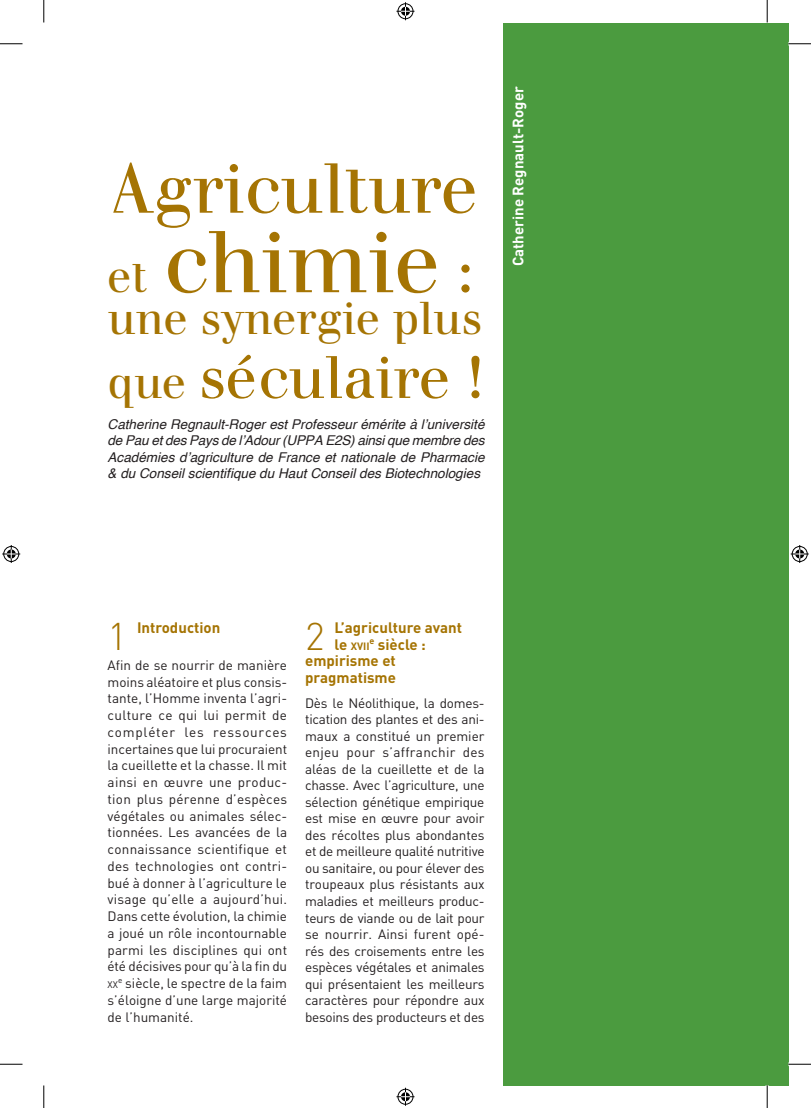
<style>
.page{position:relative;width:811px;height:1108px;background:#fff}
.page>*{position:absolute;margin:0;border:0;box-sizing:border-box;transform-origin:0 0}
.Chapitre_titre{font:85.5px "Apfelbaum";color:#a57403}
.Chapitre_titre-2{font:69px "Apfelbaum";color:#a57403}
.Chapitre_titre-3{font:58.5px "Apfelbaum";color:#a57403}
.Chapitre_titre-4{font:45px "Apfelbaum";color:#a57403}
.Intertitre_1{font:300 38.1px "DIN";color:#a57403}
.Intertitre_1-2{font:700 15px/16.5px "DIN";color:#a57403}
.Auteur_bandeau{font:700 15px "DIN";color:#fff}
.Texte_courant{font:13.5px/16.8px "DIN";color:#231f20;text-align:justify}
.Auteur_presentation{font:italic 13.5px/16.5px "Helvetica";color:#231f20;text-align:justify}
.Intertitre_1-3{font:700 10.5px "DIN";color:#a57403}
.Texte_courant-2{font:9.45px "DIN";color:#231f20}
.s1{font-size:45px}
.s2{font-size:60px}
.s3{font-size:15px}
</style>
<div class="page">
<div style="left:502px;top:22px;width:286px;height:1063px;background:#4b9b3f"></div>
<svg style="left:0;top:44px;width:22px;height:1px"></svg>
<svg style="left:788px;top:42px;width:22px;height:4px"></svg>
<svg style="left:0;top:1063px;width:22px;height:1px"></svg>
<svg style="left:788px;top:1062px;width:22px;height:4px"></svg>
<svg style="left:44px;top:0;width:1px;height:22px"></svg>
<svg style="left:44px;top:1085px;width:1px;height:23px"></svg>
<svg style="left:0;top:43px;width:22px;height:1px"></svg>
<svg style="left:788px;top:43px;width:22px;height:1px"></svg>
<svg style="left:0;top:1064px;width:22px;height:1px"></svg>
<svg style="left:788px;top:1064px;width:22px;height:1px"></svg>
<svg style="left:43px;top:0;width:1px;height:22px"></svg>
<svg style="left:43px;top:1085px;width:1px;height:23px"></svg>
<svg style="left:766px;top:0;width:1px;height:22px"></svg>
<svg style="left:766px;top:1085px;width:1px;height:23px"></svg>
<div style="left:396px;top:2px;width:19px;height:19px;border:4px solid #fff;border-radius:50%"></div>
<svg style="left:396px;top:2px;width:18px;height:18px"></svg>
<div style="left:396px;top:1087px;width:19px;height:19px;border:4px solid #fff;border-radius:50%"></div>
<svg style="left:396px;top:1088px;width:18px;height:18px"></svg>
<div style="left:2px;top:545px;width:19px;height:18px;border:4px solid #fff;border-radius:50%"></div>
<svg style="left:2px;top:545px;width:18px;height:18px"></svg>
<svg style="left:790px;top:545px;width:18px;height:18px"></svg>
<p class="Chapitre_titre-2" style="left:108px;top:147px;width:372px">Agriculture</p>
<p class="Chapitre_titre" style="left:108px;top:211px;width:367px"><span class="s1">et</span> chimie <span class="s2">:</span></p>
<p class="Chapitre_titre-4" style="left:108px;top:291px;width:376px">une synergie plus</p>
<p class="Chapitre_titre-3" style="left:108px;top:342px;width:377px"><span class="s1">que</span> séculaire !</p>
<p class="Auteur_presentation" style="left:108px;top:416px;width:378px">Catherine Regnault-Roger est Professeur émérite à l’université de Pau et des Pays de l’Adour (UPPA E2S) ainsi que membre des Académies d’agriculture de France et nationale de Pharmacie &amp; du Conseil scientifique du Haut Conseil des Biotechnologies</p>
<p class="Auteur_bandeau" style="left:508px;top:266px;width:182px;rotate:-90deg">Catherine Regnault-Roger</p>
<p class="Intertitre_1" style="left:108px;top:612px;width:21px">1</p>
<p class="Intertitre_1-2" style="left:137px;top:619px;width:85px">Introduction</p>
<p class="Texte_courant" style="left:108px;top:656px;width:181px">Afin de se nourrir de manière moins aléatoire et plus consis&shy;tante, l’Homme inventa l’agri&shy;culture ce qui lui permit de compléter les ressources incertaines que lui procuraient la cueillette et la chasse. Il mit ainsi en œuvre une produc&shy;tion plus pérenne d’espèces végétales ou animales sélec&shy;tionnées. Les avancées de la connaissance scientifique et des technologies ont contri&shy;bué à donner à l’agriculture le visage qu’elle a aujourd’hui.<br>Dans cette évolution, la chimie a joué un rôle incontournable parmi les disciplines qui ont été décisives pour qu’à la fin du</p>
<p class="Texte_courant-2" style="left:108px;top:979px;width:12px">xx</p>
<p class="Texte_courant" style="left:108px;top:975px;width:181px;text-indent:10px"><sup>e</sup> siècle, le spectre de la faim s’éloigne d’une large majorité de l’humanité.</p>
<p class="Intertitre_1" style="left:305px;top:612px;width:21px">2</p>
<p class="Intertitre_1-2" style="left:334px;top:619px;width:129px">L’agriculture avant</p>
<p class="Intertitre_1-2" style="left:305px;top:635px;width:122px;text-indent:64px"><sup>e</sup> siècle : empirisme et pragmatisme</p>
<p class="Texte_courant" style="left:305px;top:694px;width:181px">Dès le Néolithique, la domes&shy;tication des plantes et des ani&shy;maux a constitué un premier enjeu pour s’affranchir des aléas de la cueillette et de la chasse. Avec l’agriculture, une sélection génétique empirique est mise en œuvre pour avoir des récoltes plus abondantes et de meilleure qualité nutritive ou sanitaire, ou pour élever des troupeaux plus résistants aux maladies et meilleurs produc&shy;teurs de viande ou de lait pour se nourrir. Ainsi furent opé&shy;rés des croisements entre les espèces végétales et animales qui présentaient les meilleurs caractères pour répondre aux besoins des producteurs et des</p>
<p class="Intertitre_1-3" style="left:334px;top:639px;width:37px"><span class="s3">le</span> xvii</p>
</div>
